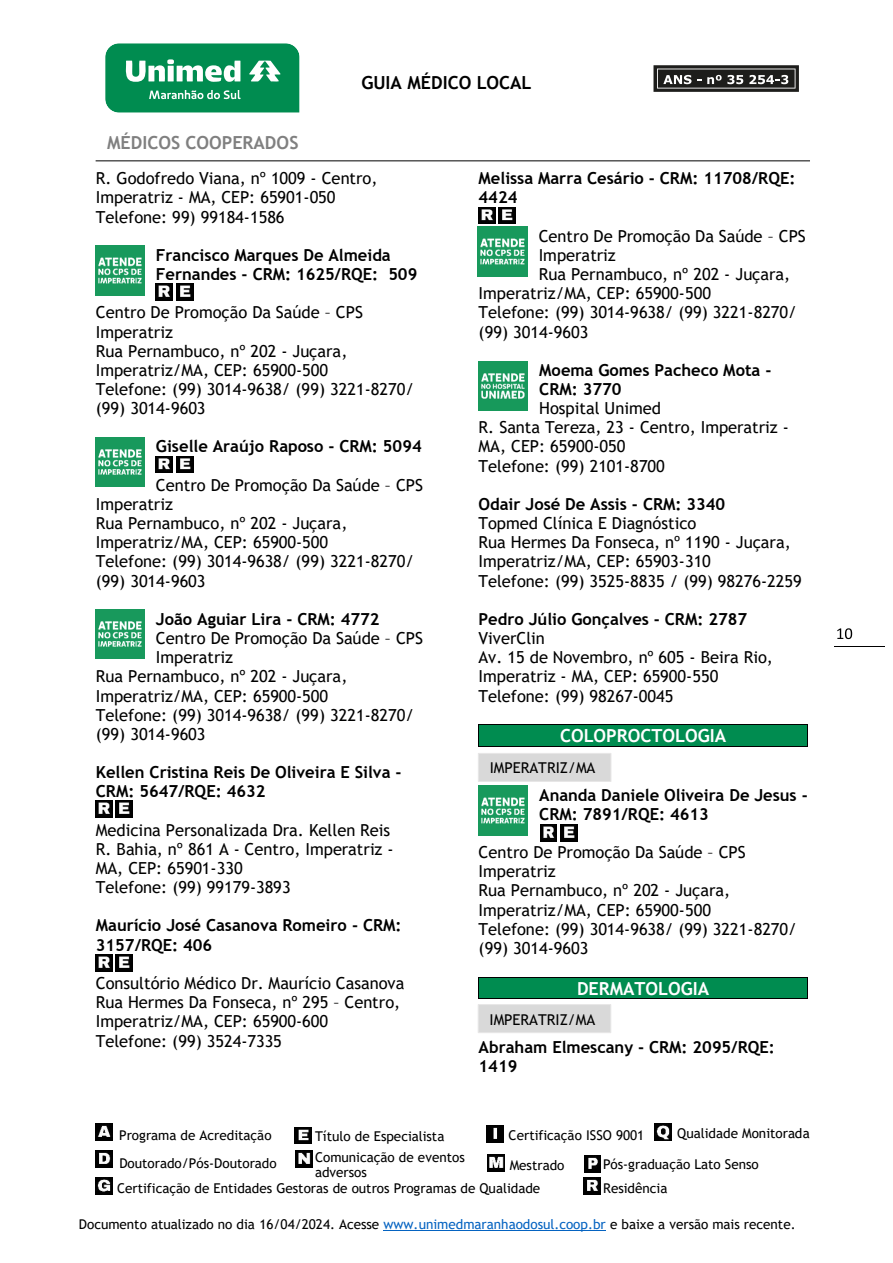
<style>
.page{position:relative;width:893px;height:1263px;background:#fff}
.page>*{position:absolute;margin:0;border:0;box-sizing:border-box;transform-origin:0 0}
.t1{font:700 18px "Trebuchet MS";color:#fff}
.t2{font:700 18px "Trebuchet MS";color:#808080}
.t3{font:700 18px "Trebuchet MS";color:#000}
.t4{font:16.5px/19.2px "Trebuchet MS";color:#000}
.t5{font:700 16.5px/19.2px "Trebuchet MS";color:#000}
.t6{font:15px "Trebuchet MS";color:#000}
.t7{font:13.5px/15.6px "Trebuchet MS";color:#000}
.s1{color:#0563c1}
</style>
<div class="page">
<img style="left:96px;top:1151px;width:17px;height:16px">
<hr style="left:383px;top:1230px;width:223px;height:1px;background:#0563c1">
<hr style="left:96px;top:160px;width:714px;height:1px;background:#000">
<svg style="left:837px;top:628px;width:15px;height:11px"></svg>
<hr style="left:834px;top:646px;width:50px;height:1px;background:#000">
<img style="left:96px;top:1124px;width:17px;height:17px">
<img style="left:294px;top:1127px;width:17px;height:17px">
<img style="left:95px;top:1178px;width:17px;height:17px">
<img style="left:487px;top:1125px;width:17px;height:17px">
<img style="left:487px;top:1154px;width:17px;height:17px">
<img style="left:295px;top:1151px;width:17px;height:16px">
<img style="left:584px;top:1155px;width:17px;height:17px">
<img style="left:655px;top:1124px;width:17px;height:17px">
<img style="left:584px;top:1178px;width:17px;height:17px">
<div style="left:479px;top:725px;width:328px;height:21px;background:#008c50"></div>
<hr style="left:479px;top:724px;width:328px;height:1px;background:#000">
<hr style="left:479px;top:746px;width:328px;height:1px;background:#000">
<svg style="left:807px;top:724px;width:1px;height:23px"></svg>
<div style="left:479px;top:978px;width:328px;height:20px;background:#008c50"></div>
<hr style="left:479px;top:977px;width:328px;height:1px;background:#000">
<hr style="left:479px;top:998px;width:328px;height:1px;background:#000">
<svg style="left:807px;top:977px;width:1px;height:22px"></svg>
<div style="left:478px;top:753px;width:133px;height:29px;background:#d9d9d9;border:1px solid #e7e6e6"></div>
<div style="left:478px;top:1004px;width:133px;height:29px;background:#d9d9d9;border:1px solid #e7e6e6"></div>
<img style="left:478px;top:361px;width:50px;height:50px">
<img style="left:95px;top:246px;width:50px;height:49px">
<img style="left:95px;top:437px;width:50px;height:50px">
<img style="left:95px;top:609px;width:50px;height:50px">
<img style="left:478px;top:227px;width:49px;height:49px">
<img style="left:478px;top:786px;width:50px;height:49px">
<img style="left:156px;top:284px;width:17px;height:16px">
<img style="left:176px;top:284px;width:17px;height:16px">
<img style="left:156px;top:456px;width:17px;height:17px">
<img style="left:176px;top:456px;width:17px;height:17px">
<img style="left:96px;top:801px;width:17px;height:17px">
<img style="left:116px;top:801px;width:17px;height:17px">
<img style="left:96px;top:954px;width:17px;height:17px">
<img style="left:116px;top:954px;width:17px;height:17px">
<img style="left:478px;top:207px;width:17px;height:17px">
<img style="left:499px;top:207px;width:17px;height:17px">
<img style="left:540px;top:824px;width:17px;height:17px">
<img style="left:560px;top:824px;width:17px;height:17px">
<svg style="left:105px;top:43px;width:195px;height:70px;background:#2ca06e"></svg>
<svg style="left:654px;top:65px;width:145px;height:27px;background:#494948"></svg>
<p class="t2" style="left:107px;top:131px;width:193px">MÉDICOS COOPERADOS</p>
<p class="t3" style="left:361px;top:71px;width:172px">GUIA MÉDICO LOCAL</p>
<p class="t4" style="left:96px;top:169px;width:283px">R. Godofredo Viana, nº 1009 - Centro,<br>Imperatriz - MA, CEP: 65901-050<br>Telefone: 99) 99184-1586</p>
<p class="t5" style="left:156px;top:245px;width:263px">Francisco Marques De Almeida<br>Fernandes - CRM: 1625/RQE: 509</p>
<p class="t4" style="left:96px;top:303px;width:320px">Centro De Promoção Da Saúde – CPS<br>Imperatriz<br>Rua Pernambuco, nº 202 - Juçara,<br>Imperatriz/MA, CEP: 65900-500<br>Telefone: (99) 3014-9638/ (99) 3221-8270/ (99) 3014-9603</p>
<p class="t5" style="left:156px;top:437px;width:267px">Giselle Araújo Raposo - CRM: 5094</p>
<p class="t4" style="left:96px;top:475px;width:329px;text-indent:60px">Centro De Promoção Da Saúde – CPS<br>Imperatriz<br>Rua Pernambuco, nº 202 - Juçara,<br>Imperatriz/MA, CEP: 65900-500<br>Telefone: (99) 3014-9638/ (99) 3221-8270/ (99) 3014-9603</p>
<p class="t5" style="left:156px;top:609px;width:225px">João Aguiar Lira - CRM: 4772</p>
<p class="t4" style="left:156px;top:629px;width:269px">Centro De Promoção Da Saúde – CPS</p>
<p class="t4" style="left:156px;top:648px;width:79px">Imperatriz</p>
<p class="t4" style="left:96px;top:667px;width:253px">Rua Pernambuco, nº 202 - Juçara,</p>
<p class="t4" style="left:96px;top:686px;width:234px">Imperatriz/MA, CEP: 65900-500</p>
<p class="t4" style="left:96px;top:705px;width:320px">Telefone: (99) 3014-9638/ (99) 3221-8270/</p>
<p class="t4" style="left:96px;top:724px;width:111px">(99) 3014-9603</p>
<p class="t5" style="left:96px;top:763px;width:307px">Kellen Cristina Reis De Oliveira E Silva -<br>CRM: 5647/RQE: 4632</p>
<p class="t4" style="left:96px;top:820px;width:299px">Medicina Personalizada Dra. Kellen Reis<br>R. Bahia, nº 861 A - Centro, Imperatriz -<br>MA, CEP: 65901-330<br>Telefone: (99) 99179-3893</p>
<p class="t5" style="left:96px;top:916px;width:307px">Maurício José Casanova Romeiro - CRM:<br>3157/RQE: 406</p>
<p class="t4" style="left:96px;top:973px;width:310px">Consultório Médico Dr. Maurício Casanova Rua Hermes Da Fonseca, nº 295 – Centro, Imperatriz/MA, CEP: 65900-600<br>Telefone: (99) 3524-7335</p>
<p class="t5" style="left:479px;top:169px;width:319px">Melissa Marra Cesário - CRM: 11708/RQE:<br>4424</p>
<p class="t4" style="left:539px;top:226px;width:269px">Centro De Promoção Da Saúde – CPS</p>
<p class="t4" style="left:539px;top:245px;width:79px">Imperatriz</p>
<p class="t4" style="left:539px;top:264px;width:253px">Rua Pernambuco, nº 202 - Juçara,</p>
<p class="t4" style="left:479px;top:284px;width:234px">Imperatriz/MA, CEP: 65900-500</p>
<p class="t4" style="left:479px;top:303px;width:320px">Telefone: (99) 3014-9638/ (99) 3221-8270/</p>
<p class="t4" style="left:479px;top:322px;width:111px">(99) 3014-9603</p>
<p class="t5" style="left:539px;top:360px;width:234px">Moema Gomes Pacheco Mota -<br>CRM: 3770</p>
<p class="t4" style="left:479px;top:398px;width:312px;text-indent:61px">Hospital Unimed<br>R. Santa Tereza, 23 - Centro, Imperatriz -<br>MA, CEP: 65900-050<br>Telefone: (99) 2101-8700</p>
<p class="t5" style="left:479px;top:495px;width:248px">Odair José De Assis - CRM: 3340</p>
<p class="t4" style="left:479px;top:513px;width:325px">Topmed Clínica E Diagnóstico<br>Rua Hermes Da Fonseca, nº 1190 - Juçara, Imperatriz/MA, CEP: 65903-310<br>Telefone: (99) 3525-8835 / (99) 98276-2259</p>
<p class="t5" style="left:479px;top:609px;width:270px">Pedro Júlio Gonçalves - CRM: 2787</p>
<p class="t4" style="left:478px;top:629px;width:296px">ViverClin<br>Av. 15 de Novembro, nº 605 - Beira Rio,<br>Imperatriz - MA, CEP: 65900-550<br>Telefone: (99) 98267-0045</p>
<p class="t1" style="left:560px;top:724px;width:168px">COLOPROCTOLOGIA</p>
<p class="t6" style="left:490px;top:759px;width:107px">IMPERATRIZ/MA</p>
<p class="t5" style="left:539px;top:785px;width:270px">Ananda Daniele Oliveira De Jesus -<br>CRM: 7891/RQE: 4613</p>
<p class="t4" style="left:479px;top:842px;width:320px">Centro De Promoção Da Saúde – CPS<br>Imperatriz<br>Rua Pernambuco, nº 202 - Juçara,<br>Imperatriz/MA, CEP: 65900-500<br>Telefone: (99) 3014-9638/ (99) 3221-8270/ (99) 3014-9603</p>
<p class="t1" style="left:577px;top:977px;width:134px">DERMATOLOGIA</p>
<p class="t6" style="left:490px;top:1010px;width:107px">IMPERATRIZ/MA</p>
<p class="t5" style="left:479px;top:1038px;width:298px">Abraham Elmescany - CRM: 2095/RQE:<br>1419</p>
<p class="t7" style="left:677px;top:1125px;width:134px">Qualidade Monitorada</p>
<p class="t7" style="left:315px;top:1129px;width:131px">Título de Especialista</p>
<p class="t7" style="left:509px;top:1127px;width:137px">Certificação ISSO 9001</p>
<p class="t7" style="left:117px;top:1180px;width:425px">Certificação de Entidades Gestoras de outros Programas de Qualidade</p>
<p class="t7" style="left:119px;top:1127px;width:154px">Programa de Acreditação</p>
<p class="t7" style="left:315px;top:1149px;width:151px">Comunicação de eventos adversos</p>
<p class="t7" style="left:119px;top:1155px;width:159px">Doutorado/Pós-Doutorado</p>
<p class="t7" style="left:603px;top:1156px;width:157px">Pós-graduação Lato Senso</p>
<p class="t7" style="left:510px;top:1157px;width:56px">Mestrado</p>
<p class="t7" style="left:603px;top:1181px;width:66px">Residência</p>
<p class="t7" style="left:79px;top:1216px;width:718px">Documento atualizado no dia 16/04/2024. Acesse <span class="s1">www.unimedmaranhaodosul.coop.br</span> e baixe a versão mais recente.</p>
</div>
